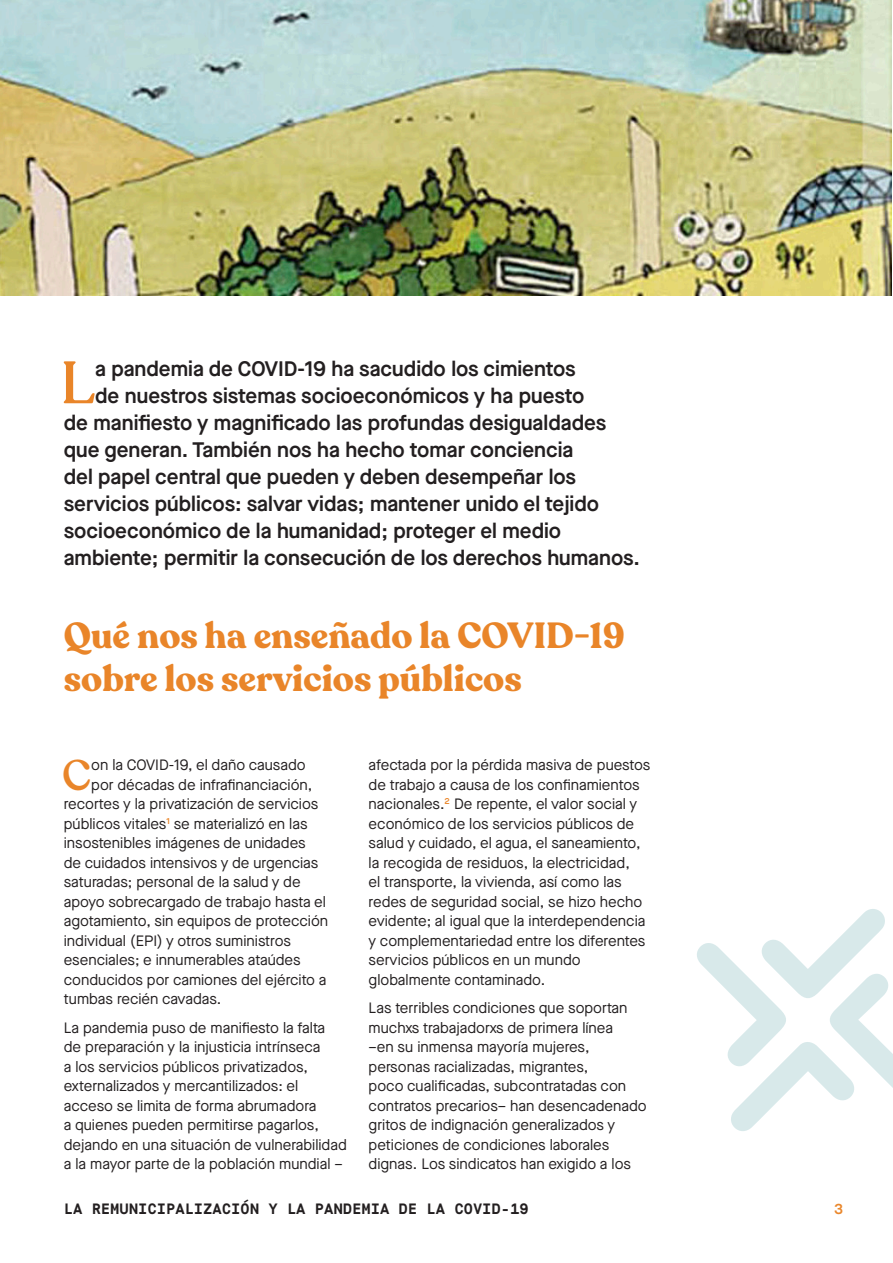
<style>
.page{position:relative;width:893px;height:1263px;background:#fff}
.page>*{position:absolute;margin:0;border:0;box-sizing:border-box;transform-origin:0 0}
.t1{font:500 59.1px "Recoleta";color:#e98529}
.t2{font:500 42.45px "Recoleta";color:#e98529}
.t3{font:700 36px/43.2px "Recoleta";color:#e98529}
.t4{font:600 21px "Maison Neue";color:#231f20}
.t5{font:15px/19.5px "Maison Neue";color:#231f20}
.t6{font:700 15px "Maison Mono";color:#231f20}
.t7{font:600 15px "Maison Neue";color:#ea872c}
</style>
<div class="page">
<img style="left:0;top:0;width:891px;height:296px">
<svg style="left:697px;top:909px;width:196px;height:222px"></svg>
<p class="t1" style="left:61px;top:346px;width:36px">L</p>
<p class="t4" style="left:95px;top:354px;width:482px">a pandemia de COVID-19 ha sacudido los cimientos</p>
<p class="t4" style="left:95px;top:381px;width:491px">de nuestros sistemas socioeconómicos y ha puesto</p>
<p class="t4" style="left:64px;top:408px;width:544px">de manifiesto y magnificado las profundas desigualdades</p>
<p class="t4" style="left:64px;top:435px;width:511px">que generan. También nos ha hecho tomar conciencia</p>
<p class="t4" style="left:64px;top:462px;width:514px">del papel central que pueden y deben desempeñar los</p>
<p class="t4" style="left:64px;top:489px;width:537px">servicios públicos: salvar vidas; mantener unido el tejido</p>
<p class="t4" style="left:64px;top:516px;width:499px">socioeconómico de la humanidad; proteger el medio</p>
<p class="t4" style="left:64px;top:543px;width:578px">ambiente; permitir la consecución de los derechos humanos.</p>
<p class="t3" style="left:64px;top:614px;width:563px">Qué nos ha enseñado la COVID-19 sobre los servicios públicos</p>
<p class="t2" style="left:63px;top:749px;width:30px">C</p>
<p class="t5" style="left:91px;top:755px;width:216px">on la COVID-19, el daño causado</p>
<p class="t5" style="left:91px;top:774px;width:223px">por décadas de infrafinanciación,</p>
<p class="t5" style="left:64px;top:794px;width:256px">recortes y la privatización de servicios</p>
<p class="t5" style="left:64px;top:813px;width:245px">públicos vitales<sup>1</sup> se materializó en las</p>
<p class="t5" style="left:64px;top:833px;width:243px">insostenibles imágenes de unidades</p>
<p class="t5" style="left:64px;top:852px;width:256px">de cuidados intensivos y de urgencias</p>
<p class="t5" style="left:64px;top:872px;width:238px">saturadas; personal de la salud y de</p>
<p class="t5" style="left:64px;top:891px;width:264px">apoyo sobrecargado de trabajo hasta el</p>
<p class="t5" style="left:64px;top:911px;width:266px">agotamiento, sin equipos de protección</p>
<p class="t5" style="left:64px;top:930px;width:229px">individual (EPI) y otros suministros</p>
<p class="t5" style="left:64px;top:950px;width:238px">esenciales; e innumerables ataúdes</p>
<p class="t5" style="left:64px;top:969px;width:264px">conducidos por camiones del ejército a</p>
<p class="t5" style="left:64px;top:989px;width:159px">tumbas recién cavadas.</p>
<p class="t5" style="left:64px;top:1017px;width:285px">La pandemia puso de manifiesto la falta<br>de preparación y la injusticia intrínseca<br>a los servicios públicos privatizados, externalizados y mercantilizados: el acceso se limita de forma abrumadora<br>a quienes pueden permitirse pagarlos, dejando en una situación de vulnerabilidad a la mayor parte de la población mundial –</p>
<p class="t5" style="left:369px;top:755px;width:283px">afectada por la pérdida masiva de puestos de trabajo a causa de los confinamientos nacionales.<sup>2</sup> De repente, el valor social y económico de los servicios públicos de salud y cuidado, el agua, el saneamiento, la recogida de residuos, la electricidad,<br>el transporte, la vivienda, así como las redes de seguridad social, se hizo hecho evidente; al igual que la interdependencia y complementariedad entre los diferentes servicios públicos en un mundo globalmente contaminado.</p>
<p class="t5" style="left:369px;top:998px;width:280px">Las terribles condiciones que soportan muchxs trabajadorxs de primera línea<br>–en su inmensa mayoría mujeres, personas racializadas, migrantes,<br>poco cualificadas, subcontratadas con contratos precarios– han desencadenado gritos de indignación generalizados y peticiones de condiciones laborales dignas. Los sindicatos han exigido a los</p>
<p class="t6" style="left:64px;top:1199px;width:467px">LA REMUNICIPALIZACIÓN Y LA PANDEMIA DE LA COVID-19</p>
<p class="t7" style="left:834px;top:1198px;width:11px">3</p>
</div>
